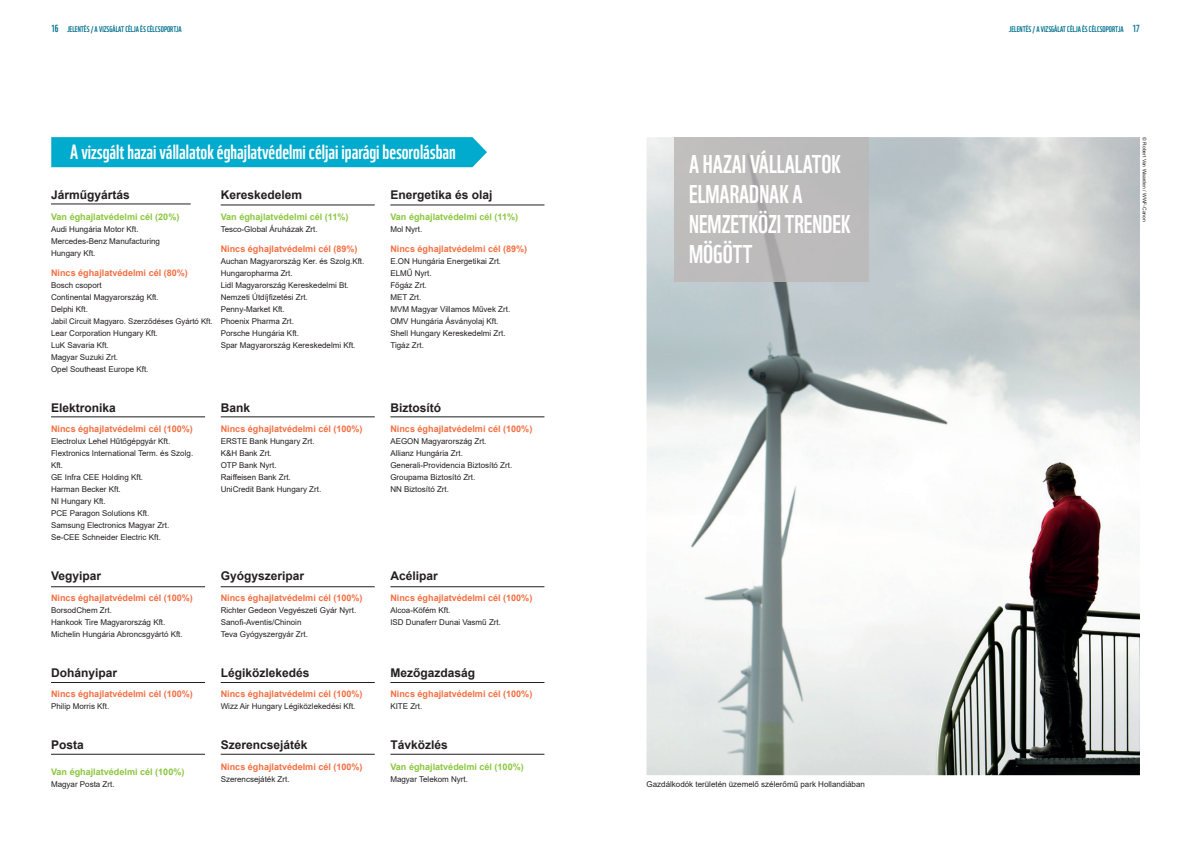
<style>
.page{position:relative;width:1191px;height:842px;background:#fff}
.page>*{position:absolute;margin:0;border:0;box-sizing:border-box;transform-origin:0 0}
.t1{font:25px/30px "WWF";color:#fff}
.t2{font:20px "WWF";color:#fff}
.t3{font:700 12px "Arial";color:#231f20}
.t4{font:700 9.1px "Arial";color:#f36f42}
.t5{font:700 9.1px "Arial";color:#8bc63e}
.t6{font:8px/12px "Arial";color:#231f20}
.t7{font:8px "WWF";color:#00718e}
.t8{font:7.8px "Arial";color:#231f20}
.t9{font:5px "Arial";color:#231f20}
.s1{font-size:10px}
</style>
<div class="page">
<div style="left:51px;top:137px;width:436px;height:30px;background:#00abcd"></div>
<hr style="left:51px;top:203px;width:140px;height:1px;background:#231f20">
<hr style="left:221px;top:204px;width:154px;height:1px;background:#231f20">
<hr style="left:390px;top:204px;width:154px;height:1px;background:#231f20">
<hr style="left:51px;top:416px;width:154px;height:1px;background:#231f20">
<hr style="left:221px;top:416px;width:154px;height:1px;background:#231f20">
<hr style="left:390px;top:416px;width:154px;height:1px;background:#231f20">
<hr style="left:51px;top:586px;width:154px;height:1px;background:#231f20">
<hr style="left:221px;top:586px;width:154px;height:1px;background:#231f20">
<hr style="left:390px;top:586px;width:154px;height:1px;background:#231f20">
<hr style="left:51px;top:682px;width:154px;height:1px;background:#231f20">
<hr style="left:221px;top:682px;width:154px;height:1px;background:#231f20">
<hr style="left:390px;top:682px;width:154px;height:1px;background:#231f20">
<hr style="left:51px;top:754px;width:154px;height:1px;background:#231f20">
<hr style="left:221px;top:754px;width:154px;height:1px;background:#231f20">
<hr style="left:390px;top:754px;width:154px;height:1px;background:#231f20">
<img style="left:646px;top:137px;width:494px;height:638px">
<div style="left:675px;top:137px;width:194px;height:144px;background:#bdbbbb"></div>
<p class="t7" style="left:51px;top:23px;width:132px"><span class="s1">16</span> JELENTÉS / A VIZSGÁLAT CÉLJA ÉS CÉLCSOPORTJA</p>
<p class="t7" style="left:1009px;top:23px;width:133px">JELENTÉS / A VIZSGÁLAT CÉLJA ÉS CÉLCSOPORTJA <span class="s1">17</span></p>
<h2 class="t2" style="left:70px;top:137px;width:387px">A vizsgált hazai vállalatok éghajlatvédelmi céljai iparági besorolásban</h2>
<p class="t9" style="left:1148px;top:137px;width:86px;rotate:90deg">© Robert Van Waarden / WWF-Canon</p>
<h1 class="t1" style="left:689px;top:147px;width:163px">A HAZAI VÁLLALATOK<br>ELMARADNAK A<br>NEMZETKÖZI TRENDEK<br>MÖGÖTT</h1>
<h3 class="t3" style="left:51px;top:187px;width:80px">Járműgyártás</h3>
<p class="t5" style="left:51px;top:210px;width:130px">Van éghajlatvédelmi cél (20%)</p>
<p class="t6" style="left:51px;top:223px;width:110px">Audi Hungária Motor Kft.<br>Mercedes-Benz Manufacturing<br>Hungary Kft.</p>
<p class="t4" style="left:51px;top:266px;width:138px">Nincs éghajlatvédelmi cél (80%)</p>
<p class="t6" style="left:51px;top:279px;width:109px">Bosch csoport<br>Continental Magyarország Kft.<br>Delphi Kft.</p>
<p class="t8" style="left:51px;top:315px;width:163px">Jabil Circuit Magyaro. Szerződéses Gyártó Kft.</p>
<p class="t6" style="left:51px;top:327px;width:108px">Lear Corporation Hungary Kft.<br>LuK Savaria Kft.<br>Magyar Suzuki Zrt.<br>Opel Southeast Europe Kft.</p>
<h3 class="t3" style="left:390px;top:187px;width:104px">Energetika és olaj</h3>
<p class="t5" style="left:390px;top:210px;width:129px">Van éghajlatvédelmi cél (11%)</p>
<p class="t6" style="left:390px;top:223px;width:33px">Mol Nyrt.</p>
<p class="t4" style="left:390px;top:242px;width:138px">Nincs éghajlatvédelmi cél (89%)</p>
<p class="t6" style="left:390px;top:255px;width:121px">E.ON Hungária Energetikai Zrt.<br>ELMŰ Nyrt.<br>Főgáz Zrt.<br>MET Zrt.<br>MVM Magyar Villamos Művek Zrt.<br>OMV Hungária Ásványolaj Kft.<br>Shell Hungary Kereskedelmi Zrt.<br>Tigáz Zrt.</p>
<h3 class="t3" style="left:221px;top:187px;width:83px">Kereskedelem</h3>
<p class="t5" style="left:221px;top:210px;width:129px">Van éghajlatvédelmi cél (11%)</p>
<p class="t6" style="left:221px;top:223px;width:98px">Tesco-Global Áruházak Zrt.</p>
<p class="t4" style="left:221px;top:242px;width:138px">Nincs éghajlatvédelmi cél (89%)</p>
<p class="t6" style="left:221px;top:255px;width:145px">Auchan Magyarország Ker. és Szolg.Kft.<br>Hungaropharma Zrt.<br>Lidl Magyarország Kereskedelmi Bt.<br>Nemzeti Útdíjfizetési Zrt.<br>Penny-Market Kft.<br>Phoenix Pharma Zrt.<br>Porsche Hungária Kft.<br>Spar Magyarország Kereskedelmi Kft.</p>
<h3 class="t3" style="left:51px;top:399px;width:66px">Elektronika</h3>
<p class="t4" style="left:51px;top:422px;width:143px">Nincs éghajlatvédelmi cél (100%)</p>
<p class="t6" style="left:51px;top:435px;width:144px">Electrolux Lehel Hűtőgépgyár Kft.<br>Flextronics International Term. és Szolg.<br>Kft.<br>GE Infra CEE Holding Kft.<br>Harman Becker Kft.<br>NI Hungary Kft.<br>PCE Paragon Solutions Kft.<br>Samsung Electronics Magyar Zrt.<br>Se-CEE Schneider Electric Kft.</p>
<h3 class="t3" style="left:51px;top:568px;width:52px">Vegyipar</h3>
<p class="t4" style="left:51px;top:591px;width:143px">Nincs éghajlatvédelmi cél (100%)</p>
<p class="t6" style="left:51px;top:604px;width:133px">BorsodChem Zrt.<br>Hankook Tire Magyarország Kft.<br>Michelin Hungária Abroncsgyártó Kft.</p>
<h3 class="t3" style="left:51px;top:664px;width:68px">Dohányipar</h3>
<p class="t4" style="left:51px;top:687px;width:143px">Nincs éghajlatvédelmi cél (100%)</p>
<p class="t6" style="left:51px;top:700px;width:60px">Philip Morris Kft.</p>
<h3 class="t3" style="left:51px;top:737px;width:34px">Posta</h3>
<p class="t5" style="left:51px;top:765px;width:135px">Van éghajlatvédelmi cél (100%)</p>
<p class="t6" style="left:51px;top:778px;width:65px">Magyar Posta Zrt.</p>
<h3 class="t3" style="left:221px;top:399px;width:31px">Bank</h3>
<p class="t4" style="left:221px;top:422px;width:143px">Nincs éghajlatvédelmi cél (100%)</p>
<p class="t6" style="left:221px;top:435px;width:102px">ERSTE Bank Hungary Zrt.<br>K&amp;H Bank Zrt.<br>OTP Bank Nyrt.<br>Raiffeisen Bank Zrt.<br>UniCredit Bank Hungary Zrt.</p>
<h3 class="t3" style="left:390px;top:399px;width:52px">Biztosító</h3>
<p class="t4" style="left:390px;top:422px;width:143px">Nincs éghajlatvédelmi cél (100%)</p>
<p class="t6" style="left:390px;top:435px;width:123px">AEGON Magyarország Zrt.<br>Allianz Hungária Zrt.<br>Generali-Providencia Biztosító Zrt.<br>Groupama Biztosító Zrt.<br>NN Biztosító Zrt.</p>
<h3 class="t3" style="left:221px;top:568px;width:85px">Gyógyszeripar</h3>
<p class="t4" style="left:221px;top:591px;width:143px">Nincs éghajlatvédelmi cél (100%)</p>
<p class="t6" style="left:221px;top:604px;width:137px">Richter Gedeon Vegyészeti Gyár Nyrt.<br>Sanofi-Aventis/Chinoin<br>Teva Gyógyszergyár Zrt.</p>
<h3 class="t3" style="left:221px;top:664px;width:90px">Légiközlekedés</h3>
<p class="t4" style="left:221px;top:687px;width:143px">Nincs éghajlatvédelmi cél (100%)</p>
<p class="t6" style="left:221px;top:700px;width:136px">Wizz Air Hungary Légiközlekedési Kft.</p>
<h3 class="t3" style="left:221px;top:737px;width:88px">Szerencsejáték</h3>
<p class="t4" style="left:221px;top:760px;width:143px">Nincs éghajlatvédelmi cél (100%)</p>
<p class="t6" style="left:221px;top:773px;width:70px">Szerencsejáték Zrt.</p>
<h3 class="t3" style="left:390px;top:568px;width:49px">Acélipar</h3>
<p class="t4" style="left:390px;top:591px;width:143px">Nincs éghajlatvédelmi cél (100%)</p>
<p class="t6" style="left:390px;top:604px;width:112px">Alcoa-Köfém Kft.<br>ISD Dunaferr Dunai Vasmű Zrt.</p>
<h3 class="t3" style="left:390px;top:664px;width:86px">Mezőgazdaság</h3>
<p class="t4" style="left:390px;top:687px;width:143px">Nincs éghajlatvédelmi cél (100%)</p>
<p class="t6" style="left:390px;top:700px;width:34px">KITE Zrt.</p>
<h3 class="t3" style="left:390px;top:737px;width:59px">Távközlés</h3>
<p class="t5" style="left:390px;top:760px;width:135px">Van éghajlatvédelmi cél (100%)</p>
<p class="t6" style="left:390px;top:773px;width:79px">Magyar Telekom Nyrt.</p>
<p class="t6" style="left:646px;top:778px;width:220px">Gazdálkodók területén üzemelő szélerőmű park Hollandiában</p>
</div>
